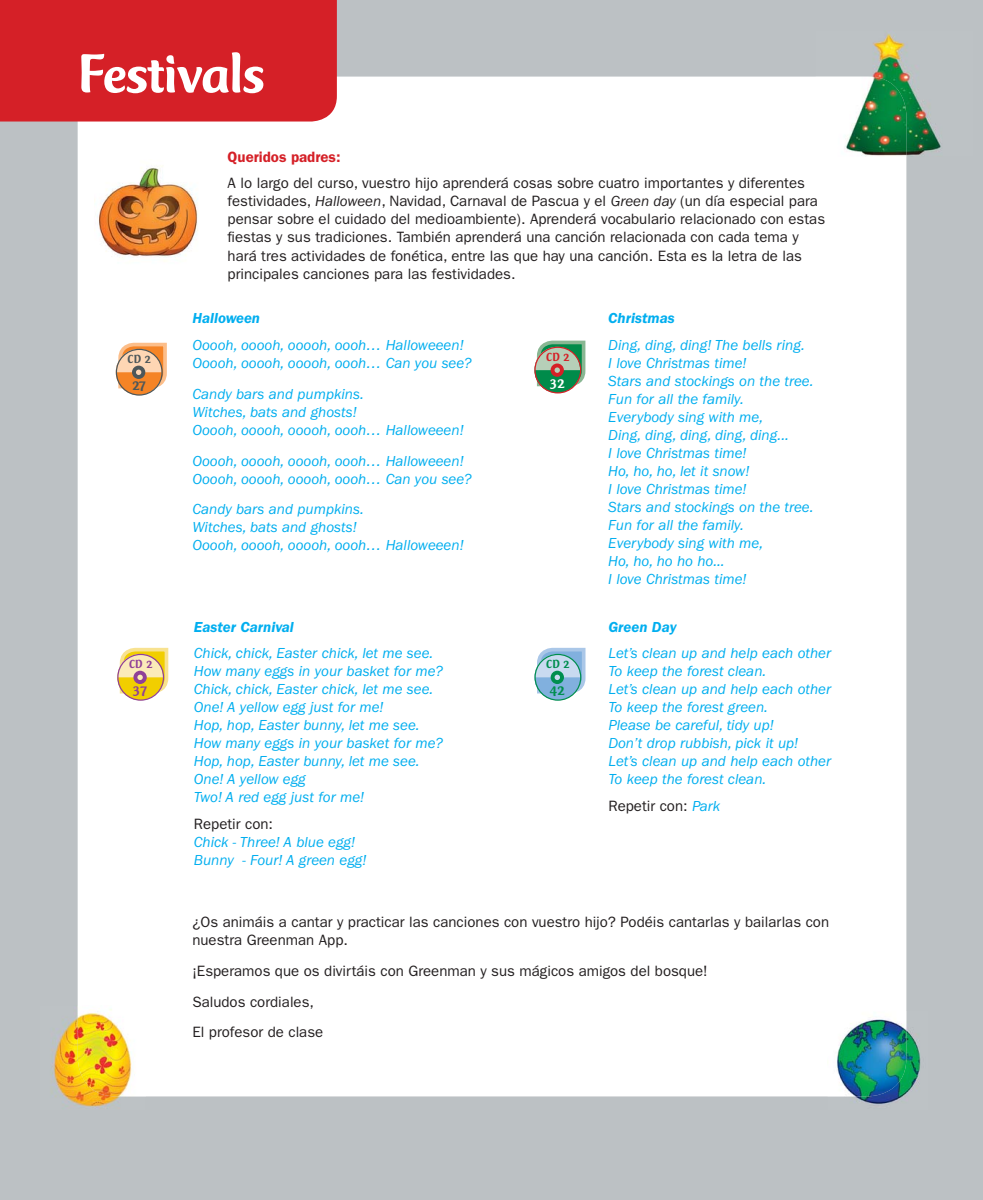
<style>
.page{position:relative;width:983px;height:1200px;background:#fff}
.page>*{position:absolute;margin:0;border:0;box-sizing:border-box;transform-origin:0 0}
.t1{font:500 57px "Club Type Std";letter-spacing:-.01em;color:#fff}
.t2{font:italic 15px/18px "ITC Franklin Gothic Std";color:#00aeef}
.t3{font:15px/18px "ITC Franklin Gothic Std";color:#231f20}
.t4{font:italic 600 15px "ITC Franklin Gothic Std";color:#00aeef}
.t5{font:600 15px "ITC Franklin Gothic Std";color:#d52027}
.t6{font:500 14.7px "Club Type Std";color:#4d575a}
.t7{font:500 14.7px "Club Type Std";color:#fff}
.t8{font:500 14.7px "Club Type Std";color:#904098}
.t9{font:500 14.7px "Club Type Std";color:#008e4f}
.t10{font:500 12.15px "Club Type Std";color:#4d575a}
.t11{font:500 12.15px "Club Type Std";color:#d52027}
.t12{font:500 12.15px "Club Type Std";color:#904098}
.t13{font:500 12.15px "Club Type Std";color:#008e4f}
.s1{font-style:italic}
.s2{font-style:italic;color:#00aeef}
</style>
<div class="page">
<div style="left:0;top:0;width:982px;height:1199px;background:#bcc1c4"></div>
<div style="left:78px;top:77px;width:828px;height:1019px;background:#fff;border-radius:38px"></div>
<div style="left:0;top:0;width:337px;height:121px;background:#d52027"></div>
<img style="left:94px;top:166px;width:104px;height:96px">
<svg style="left:116px;top:349px;width:45px;height:46px"></svg>
<svg style="left:116px;top:342px;width:51px;height:48px;background:#ebae7b"></svg>
<div style="left:116px;top:348px;width:47px;height:47px;border:1px solid #4d575a;border-radius:50%"></div>
<img style="left:815px;top:30px;width:157px;height:127px">
<img style="left:815px;top:77px;width:91px;height:80px">
<svg style="left:534px;top:347px;width:46px;height:46px"></svg>
<svg style="left:534px;top:340px;width:52px;height:48px;background:#7aa987"></svg>
<div style="left:534px;top:346px;width:47px;height:47px;border:1px solid #d52027;border-radius:50%"></div>
<img style="left:39px;top:1005px;width:107px;height:104px">
<img style="left:78px;top:1005px;width:68px;height:91px">
<svg style="left:117px;top:654px;width:46px;height:46px"></svg>
<svg style="left:117px;top:647px;width:52px;height:48px;background:#eed378"></svg>
<div style="left:117px;top:653px;width:47px;height:47px;border:1px solid #904098;border-radius:50%"></div>
<img style="left:827px;top:1010px;width:100px;height:99px">
<img style="left:827px;top:1010px;width:79px;height:86px">
<svg style="left:534px;top:654px;width:46px;height:46px"></svg>
<svg style="left:534px;top:647px;width:52px;height:48px;background:#a0c6dc"></svg>
<div style="left:534px;top:653px;width:47px;height:47px;border:1px solid #008e4f;border-radius:50%"></div>
<h1 class="t1" style="left:78px;top:52px;width:189px">Festivals</h1>
<p class="t5" style="left:227px;top:151px;width:114px">Queridos padres:</p>
<p class="t3" style="left:227px;top:175px;width:599px">A lo largo del curso, vuestro hijo aprenderá cosas sobre cuatro importantes y diferentes festividades, <span class="s1">Halloween</span>, Navidad, Carnaval de Pascua y el <span class="s1">Green day</span> (un día especial para pensar sobre el cuidado del medioambiente). Aprenderá vocabulario relacionado con estas fiestas y sus tradiciones. También aprenderá una canción relacionada con cada tema y hará tres actividades de fonética, entre las que hay una canción. Esta es la letra de las principales canciones para las festividades.</p>
<p class="t10" style="left:128px;top:354px;width:25px">CD 2</p>
<p class="t6" style="left:132px;top:379px;width:15px">27</p>
<p class="t4" style="left:192px;top:309px;width:69px">Halloween</p>
<p class="t2" style="left:192px;top:337px;width:281px">Ooooh, ooooh, ooooh, oooh… Halloweeen!<br>Ooooh, ooooh, ooooh, oooh… Can you see?</p>
<p class="t2" style="left:192px;top:385px;width:273px">Candy bars and pumpkins.<br>Witches, bats and ghosts!<br>Ooooh, ooooh, ooooh, oooh… Halloweeen!</p>
<p class="t2" style="left:192px;top:452px;width:281px">Ooooh, ooooh, ooooh, oooh… Halloweeen!<br>Ooooh, ooooh, ooooh, oooh… Can you see?</p>
<p class="t2" style="left:192px;top:501px;width:273px">Candy bars and pumpkins.<br>Witches, bats and ghosts!<br>Ooooh, ooooh, ooooh, oooh… Halloweeen!</p>
<p class="t11" style="left:546px;top:352px;width:25px">CD 2</p>
<p class="t7" style="left:549px;top:377px;width:16px">32</p>
<p class="t4" style="left:608px;top:309px;width:68px">Christmas</p>
<p class="t2" style="left:608px;top:337px;width:207px">Ding, ding, ding! The bells ring.<br>I love Christmas time!<br>Stars and stockings on the tree.<br>Fun for all the family.<br>Everybody sing with me,<br>Ding, ding, ding, ding, ding...<br>I love Christmas time!<br>Ho, ho, ho, let it snow!<br>I love Christmas time!<br>Stars and stockings on the tree.<br>Fun for all the family.<br>Everybody sing with me,<br>Ho, ho, ho ho ho...<br>I love Christmas time!</p>
<p class="t12" style="left:129px;top:659px;width:25px">CD 2</p>
<p class="t8" style="left:133px;top:684px;width:16px">37</p>
<p class="t4" style="left:194px;top:617px;width:101px">Easter Carnival</p>
<p class="t2" style="left:194px;top:645px;width:251px">Chick, chick, Easter chick, let me see.<br>How many eggs in your basket for me?<br>Chick, chick, Easter chick, let me see.<br>One! A yellow egg just for me!<br>Hop, hop, Easter bunny, let me see.<br>How many eggs in your basket for me?<br>Hop, hop, Easter bunny, let me see.<br>One! A yellow egg<br>Two! A red egg just for me!</p>
<p class="t3" style="left:194px;top:815px;width:81px">Repetir con:</p>
<p class="t2" style="left:194px;top:833px;width:174px">Chick - Three! A blue egg!<br>Bunny - Four! A green egg!</p>
<p class="t13" style="left:546px;top:659px;width:25px">CD 2</p>
<p class="t9" style="left:549px;top:684px;width:16px">42</p>
<p class="t4" style="left:608px;top:617px;width:70px">Green Day</p>
<p class="t2" style="left:608px;top:645px;width:224px">Let’s clean up and help each other<br>To keep the forest clean.<br>Let’s clean up and help each other<br>To keep the forest green.<br>Please be careful, tidy up!<br>Don’t drop rubbish, pick it up!<br>Let’s clean up and help each other<br>To keep the forest clean.</p>
<p class="t3" style="left:608px;top:797px;width:113px">Repetir con: <span class="s2">Park</span></p>
<p class="t3" style="left:192px;top:913px;width:638px">¿Os animáis a cantar y practicar las canciones con vuestro hijo? Podéis cantarlas y bailarlas con nuestra Greenman App.</p>
<p class="t3" style="left:192px;top:956px;width:516px;line-height:30.8px">¡Esperamos que os divirtáis con Greenman y sus mágicos amigos del bosque!<br>Saludos cordiales,<br>El profesor de clase</p>
</div>
